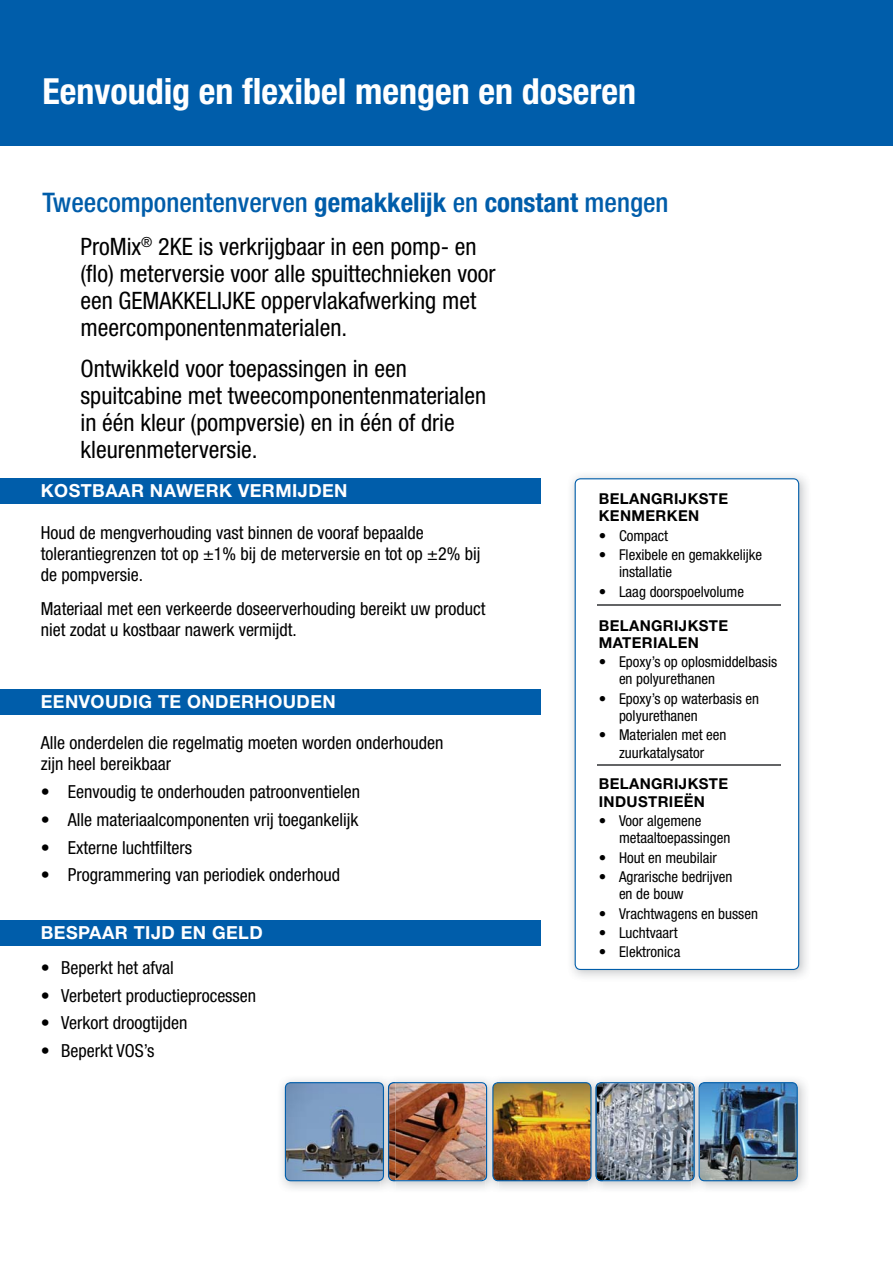
<style>
.page{position:relative;width:893px;height:1263px;background:#fff}
.page>*{position:absolute;margin:0;border:0;box-sizing:border-box;transform-origin:0 0}
.t1{font:700 condensed 36px "Helvetica Neue LT Std";color:#fff}
.t2{font:500 condensed 27px "Helvetica Neue LT Std";color:#005daa}
.t3{font:condensed 24px/27px "Helvetica Neue LT Std";color:#000}
.t4{font:condensed 18px/21px "Helvetica Neue LT Std";color:#000}
.t5{font:700 18px "Helvetica Neue LT Std";letter-spacing:.025em;color:#fff}
.t6{font:condensed 15px/17.2px "Helvetica Neue LT Std";color:#000}
.t7{font:700 15px/17.2px "Helvetica Neue LT Std";letter-spacing:.025em;color:#000}
.s1{font-weight:700}
</style>
<div class="page">
<div style="left:0;top:0;width:893px;height:145px;background:#005daa"></div>
<div style="left:0;top:478px;width:540px;height:26px;background:#005daa"></div>
<div style="left:0;top:689px;width:540px;height:25px;background:#005daa"></div>
<div style="left:0;top:920px;width:540px;height:25px;background:#005daa"></div>
<img style="left:691px;top:1077px;width:15px;height:114px">
<img style="left:485px;top:1077px;width:103px;height:114px">
<img style="left:588px;top:1077px;width:15px;height:114px">
<img style="left:281px;top:1079px;width:100px;height:110px">
<img style="left:381px;top:1077px;width:14px;height:114px">
<img style="left:285px;top:1082px;width:513px;height:99px">
<img style="left:571px;top:475px;width:236px;height:502px">
<svg style="left:575px;top:478px;width:224px;height:492px"></svg>
<hr style="left:597px;top:764px;width:184px;height:1px;background:#636466">
<hr style="left:597px;top:605px;width:184px;height:1px;background:#636466">
<h1 class="t1" style="left:42px;top:78px;width:595px">Eenvoudig en flexibel mengen en doseren</h1>
<h2 class="t2" style="left:42px;top:193px;width:628px">Tweecomponentenverven <span class="s1">gemakkelijk</span> en <span class="s1">constant</span> mengen</h2>
<h3 class="t3" style="left:80px;top:236px;width:417px">ProMix<sup>®</sup> 2KE is verkrijgbaar in een pomp- en (flo) meterversie voor alle spuittechnieken voor een GEMAKKELIJKE oppervlakafwerking met meercomponentenmaterialen.</h3>
<h3 class="t3" style="left:80px;top:358px;width:407px">Ontwikkeld voor toepassingen in een spuitcabine met tweecomponentenmaterialen in één kleur (pompversie) en in één of drie kleurenmeterversie.</h3>
<p class="t5" style="left:41px;top:485px;width:308px">KOSTBAAR NAWERK VERMIJDEN</p>
<p class="t4" style="left:41px;top:524px;width:441px">Houd de mengverhouding vast binnen de vooraf bepaalde tolerantiegrenzen tot op ±1% bij de meterversie en tot op ±2% bij de pompversie.</p>
<p class="t4" style="left:41px;top:600px;width:446px">Materiaal met een verkeerde doseerverhouding bereikt uw product niet zodat u kostbaar nawerk vermijdt.</p>
<p class="t5" style="left:41px;top:695px;width:297px">EENVOUDIG TE ONDERHOUDEN</p>
<p class="t4" style="left:41px;top:735px;width:404px">Alle onderdelen die regelmatig moeten worden onderhouden zijn heel bereikbaar</p>
<p class="t4" style="left:41px;top:783px;width:321px">• Eenvoudig te onderhouden patroonventielen</p>
<p class="t4" style="left:41px;top:811px;width:319px">• Alle materiaalcomponenten vrij toegankelijk</p>
<p class="t4" style="left:41px;top:839px;width:153px">• Externe luchtfilters</p>
<p class="t4" style="left:41px;top:867px;width:301px">• Programmering van periodiek onderhoud</p>
<p class="t5" style="left:41px;top:926px;width:223px">BESPAAR TIJD EN GELD</p>
<p class="t4" style="left:41px;top:959px;width:135px">• Beperkt het afval</p>
<p class="t4" style="left:41px;top:987px;width:217px">• Verbetert productieprocessen</p>
<p class="t4" style="left:41px;top:1015px;width:148px">• Verkort droogtijden</p>
<p class="t4" style="left:41px;top:1042px;width:115px">• Beperkt VOS’s</p>
<p class="t7" style="left:599px;top:492px;width:131px">BELANGRIJKSTE<br>KENMERKEN</p>
<p class="t6" style="left:599px;top:529px;width:71px">• Compact</p>
<p class="t6" style="left:619px;top:548px;width:145px;text-indent:-20px">• Flexibele en gemakkelijke installatie</p>
<p class="t6" style="left:599px;top:585px;width:147px">• Laag doorspoelvolume</p>
<p class="t7" style="left:599px;top:618px;width:131px">BELANGRIJKSTE<br>MATERIALEN</p>
<p class="t6" style="left:619px;top:655px;width:160px;text-indent:-20px">• Epoxy’s op oplosmiddelbasis en polyurethanen</p>
<p class="t6" style="left:619px;top:692px;width:142px;text-indent:-20px">• Epoxy’s op waterbasis en polyurethanen</p>
<p class="t6" style="left:599px;top:728px;width:129px;text-align:center">• Materialen met een zuurkatalysator</p>
<p class="t7" style="left:599px;top:777px;width:131px">BELANGRIJKSTE<br>INDUSTRIEËN</p>
<p class="t6" style="left:619px;top:814px;width:113px;text-indent:-20px">• Voor algemene metaaltoepassingen</p>
<p class="t6" style="left:599px;top:850px;width:120px">• Hout en meubilair</p>
<p class="t6" style="left:619px;top:870px;width:115px;text-indent:-20px">• Agrarische bedrijven en de bouw</p>
<p class="t6" style="left:599px;top:906px;width:161px">• Vrachtwagens en bussen</p>
<p class="t6" style="left:599px;top:926px;width:80px">• Luchtvaart</p>
<p class="t6" style="left:599px;top:945px;width:83px">• Elektronica</p>
</div>
